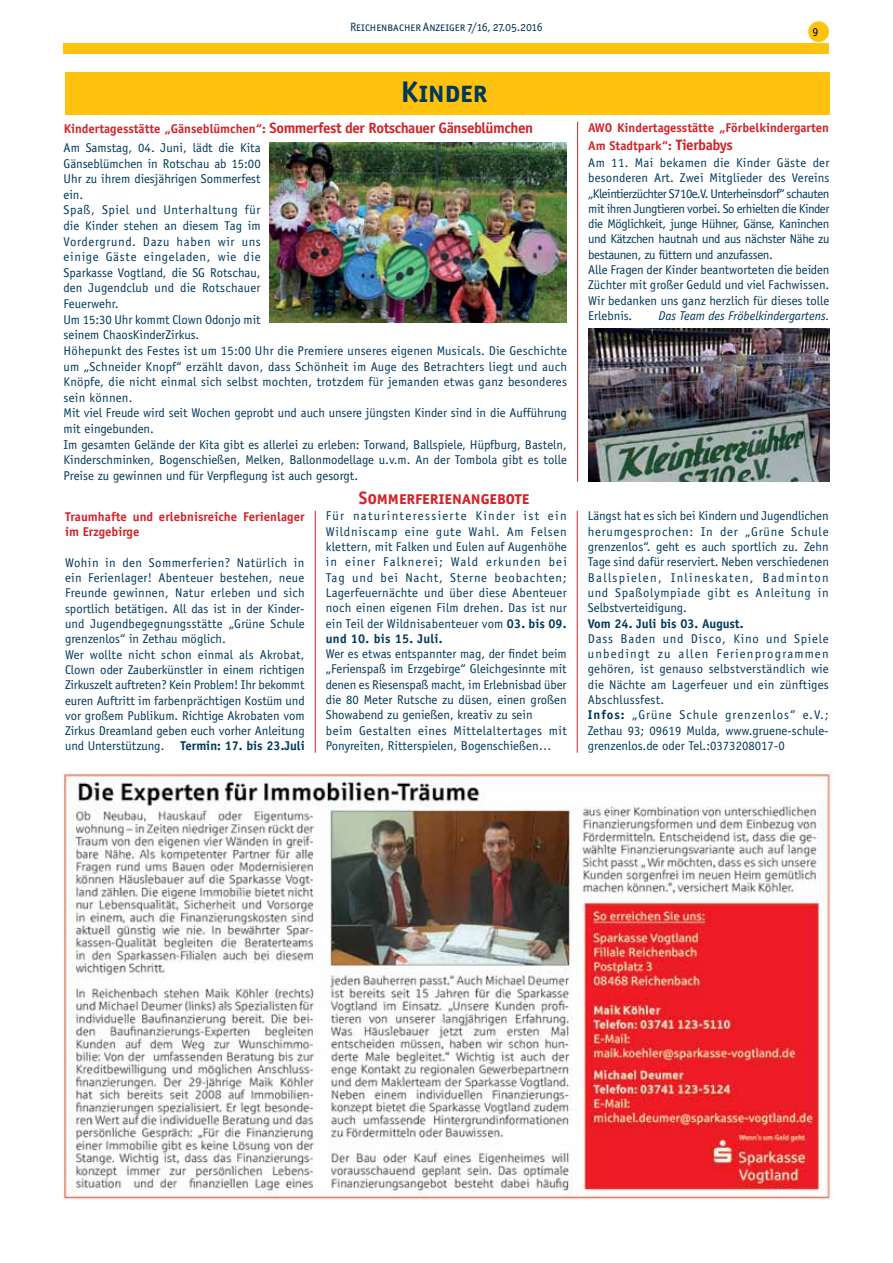
<style>
.page{position:relative;width:893px;height:1263px;background:#fff}
.page>*{position:absolute;margin:0;border:0;box-sizing:border-box;transform-origin:0 0}
.t1{font:30px "Officina San ITC Bold SC";color:#00385a}
.t2{font:18px "Officina San ITC Bold SC";color:#d2232a}
.t3{font:700 15px "Officina Sans";letter-spacing:-.03em;color:#d2232a}
.t4{font:12.75px/15.3px "Officina Sans";color:#00385a}
.t5{font:12.75px/15.3px "Officina Sans";letter-spacing:-.03em;color:#00385a}
.t6{font:12.75px/15.3px "Officina Sans";letter-spacing:.02em;color:#00385a}
.t7{font:700 12.75px/17.7px "Officina Sans";color:#d2232a}
.t8{font:700 12.75px "Officina Sans";color:#00385a}
.t9{font:italic 12.75px "Officina Sans";color:#00385a}
.t10{font:12px "Officina San ITC Book SC";color:#00385a}
.t11{font:12px "Officina Sans";color:#000}
.s1{font-size:12.75px}
.s2{font-weight:700}
.s3{font-size:15px}
.s4{font-weight:400;color:#00385a}
</style>
<div class="page">
<div style="left:809px;top:22px;width:19px;height:19px;background:#ffc20e;border-radius:50%"></div>
<div style="left:808px;top:21px;width:21px;height:21px;border:2px solid #ffc20e;border-radius:50%"></div>
<div style="left:64px;top:44px;width:765px;height:10px;background:#ffc20e"></div>
<div style="left:65px;top:72px;width:764px;height:43px;background:#ffc20e"></div>
<img style="left:269px;top:142px;width:298px;height:180px">
<img style="left:588px;top:329px;width:241px;height:153px">
<hr style="left:577px;top:122px;width:1px;height:360px;background:#d2232a">
<hr style="left:315px;top:511px;width:1px;height:242px;background:#d2232a">
<hr style="left:577px;top:511px;width:1px;height:242px;background:#d2232a">
<img style="left:63px;top:772px;width:769px;height:427px">
<p class="t10" style="left:350px;top:20px;width:194px">Reichenbacher Anzeiger 7/16, 27.05.2016</p>
<p class="t11" style="left:812px;top:25px;width:7px">9</p>
<h1 class="t1" style="left:401px;top:73px;width:88px">Kinder</h1>
<p class="t3" style="left:64px;top:119px;width:471px"><span class="s1">Kindertagesstätte „Gänseblümchen“:</span> Sommerfest der Rotschauer Gänseblümchen</p>
<p class="t4" style="left:64px;top:140px;width:505px">Am Samstag, 04. Juni, lädt die Kita<br>Gänseblümchen in Rotschau ab 15:00<br>Uhr zu ihrem diesjährigen Sommerfest<br>ein.<br>Spaß, Spiel und Unterhaltung für<br>die Kinder stehen an diesem Tag im<br>Vordergrund. Dazu haben wir uns<br>einige Gäste eingeladen, wie die<br>Sparkasse Vogtland, die SG Rotschau,<br>den Jugendclub und die Rotschauer<br>Feuerwehr.<br>Um 15:30 Uhr kommt Clown Odonjo mit<br>seinem ChaosKinderZirkus.<br>Höhepunkt des Festes ist um 15:00 Uhr die Premiere unseres eigenen Musicals. Die Geschichte um „Schneider Knopf“ erzählt davon, dass Schönheit im Auge des Betrachters liegt und auch Knöpfe, die nicht einmal sich selbst mochten, trotzdem für jemanden etwas ganz besonderes sein können.<br>Mit viel Freude wird seit Wochen geprobt und auch unsere jüngsten Kinder sind in die Aufführung mit eingebunden.<br>Im gesamten Gelände der Kita gibt es allerlei zu erleben: Torwand, Ballspiele, Hüpfburg, Basteln, Kinderschminken, Bogenschießen, Melken, Ballonmodellage u.v.m. An der Tombola gibt es tolle Preise zu gewinnen und für Verpflegung ist auch gesorgt.</p>
<p class="t7" style="left:65px;top:509px;width:241px;line-height:15.3px">Traumhafte und erlebnisreiche Ferienlager im Erzgebirge</p>
<p class="t4" style="left:65px;top:555px;width:241px">Wohin in den Sommerferien? Natürlich in ein Ferienlager! Abenteuer bestehen, neue Freunde gewinnen, Natur erleben und sich sportlich betätigen. All das ist in der Kinder&shy;und Jugendbegegnungsstätte „Grüne Schule grenzenlos“ in Zethau möglich.<br>Wer wollte nicht schon einmal als Akrobat, Clown oder Zauberkünstler in einem richtigen Zirkuszelt auftreten? Kein Problem! Ihr bekommt euren Auftritt im farbenprächtigen Kostüm und vor großem Publikum. Richtige Akrobaten vom Zirkus Dreamland geben euch vorher Anleitung und Unterstützung.</p>
<p class="t8" style="left:181px;top:738px;width:126px">Termin: 17. bis 23.Juli</p>
<h2 class="t2" style="left:359px;top:487px;width:172px">Sommerferienangebote</h2>
<p class="t4" style="left:326px;top:508px;width:243px;text-align:justify">Für naturinteressierte Kinder ist ein Wildniscamp eine gute Wahl. Am Felsen klettern, mit Falken und Eulen auf Augenhöhe in einer Falknerei; Wald erkunden bei Tag und bei Nacht, Sterne beobachten; Lagerfeuernächte und über diese Abenteuer noch einen eigenen Film drehen. Das ist nur ein Teil der Wildnisabenteuer vom <span class="s2">03. bis 09. und 10. bis 15. Juli.</span></p>
<p class="t4" style="left:326px;top:646px;width:243px">Wer es etwas entspannter mag, der findet beim „Ferienspaß im Erzgebirge“ Gleichgesinnte mit denen es Riesenspaß macht, im Erlebnisbad über die 80 Meter Rutsche zu düsen, einen großen Showabend zu genießen, kreativ zu sein<br>beim Gestalten eines Mittelaltertages mit Ponyreiten, Ritterspielen, Bogenschießen…</p>
<p class="t7" style="left:588px;top:118px;width:243px">AWO Kindertagesstätte „Förbelkindergarten<br>Am Stadtpark“: <span class="s3">Tierbabys<br></span><span class="s4">Am 11. Mai bekamen die Kinder Gäste der</span></p>
<p class="t5" style="left:588px;top:170px;width:243px">besonderen Art. Zwei Mitglieder des Vereins „Kleintierzüchter S710e.V. Unterheinsdorf“ schauten mit ihren Jungtieren vorbei. So erhielten die Kinder die Möglichkeit, junge Hühner, Gänse, Kaninchen und Kätzchen hautnah und aus nächster Nähe zu bestaunen, zu füttern und anzufassen.<br>Alle Fragen der Kinder beantworteten die beiden Züchter mit großer Geduld und viel Fachwissen.<br>Wir bedanken uns ganz herzlich für dieses tolle Erlebnis.</p>
<p class="t9" style="left:658px;top:308px;width:172px">Das Team des Fröbelkindergartens.</p>
<p class="t4" style="left:588px;top:508px;width:243px;text-align:justify">Längst hat es sich bei Kindern und Jugendlichen herumgesprochen: In der „Grüne Schule grenzenlos“. geht es auch sportlich zu. Zehn Tage sind dafür reserviert. Neben verschiedenen Ballspielen, Inlineskaten, Badminton und Spaßolympiade gibt es Anleitung in Selbstverteidigung.</p>
<p class="t8" style="left:588px;top:615px;width:157px">Vom 24. Juli bis 03. August.</p>
<p class="t6" style="left:588px;top:631px;width:242px">Dass Baden und Disco, Kino und Spiele unbedingt zu allen Ferienprogrammen gehören, ist genauso selbstverständlich wie die Nächte am Lagerfeuer und ein zünftiges Abschlussfest.<br><span class="s2">Infos:</span> „Grüne Schule grenzenlos“ e.V.; Zethau 93; 09619 Mulda, www.gruene-schule&shy;grenzenlos.de oder Tel.:0373208017-0</p>
</div>
